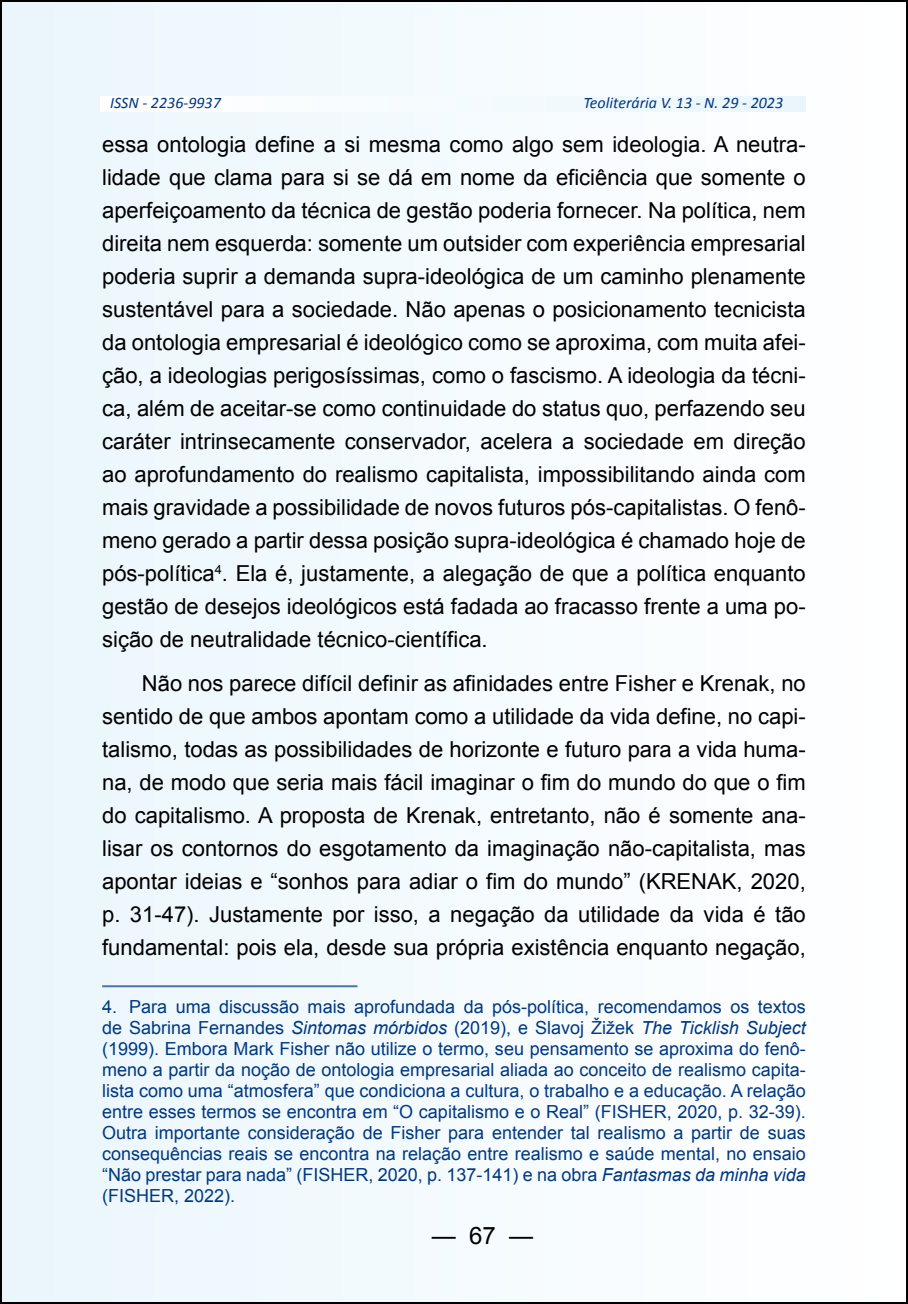
<style>
.page{position:relative;width:908px;height:1304px;background:#fff}
.page>*{position:absolute;margin:0;border:0;box-sizing:border-box;transform-origin:0 0}
.t1{font:24px "Arial";color:#000}
.t2{font:22px/33px "Arial";color:#000;text-align:justify}
.t3{font:18px/21px "Arial";color:#003882;text-align:justify}
.t4{font:italic 16px "Calibri";color:#003882}
.s1{font-style:italic}
</style>
<div class="page">
<div style="left:1px;top:1px;width:905px;height:1302px;background:#f4fbfe"></div>
<hr style="left:102px;top:985px;width:255px;height:2px;background:#4d74a8">
<p class="t4" style="left:110px;top:92px;width:112px">ISSN - 2236-9937</p>
<p class="t4" style="left:583px;top:92px;width:201px">Teoliterária V. 13 - N. 29 - 2023</p>
<p class="t2" style="left:102px;top:128px;width:705px">essa ontologia define a si mesma como algo sem ideologia. A neutra&shy;lidade que clama para si se dá em nome da eficiência que somente o aperfeiçoamento da técnica de gestão poderia fornecer. Na política, nem direita nem esquerda: somente um outsider com experiência empresarial poderia suprir a demanda supra-ideológica de um caminho plenamente sustentável para a sociedade. Não apenas o posicionamento tecnicista da ontologia empresarial é ideológico como se aproxima, com muita afei&shy;ção, a ideologias perigosíssimas, como o fascismo. A ideologia da técni&shy;ca, além de aceitar-se como continuidade do status quo, perfazendo seu caráter intrinsecamente conservador, acelera a sociedade em direção ao aprofundamento do realismo capitalista, impossibilitando ainda com mais gravidade a possibilidade de novos futuros pós-capitalistas. O fenô&shy;meno gerado a partir dessa posição supra-ideológica é chamado hoje de pós-política<sup>4</sup>. Ela é, justamente, a alegação de que a política enquanto gestão de desejos ideológicos está fadada ao fracasso frente a uma po&shy;sição de neutralidade técnico-científica.</p>
<p class="t2" style="left:102px;top:667px;width:705px;text-indent:40px">Não nos parece difícil definir as afinidades entre Fisher e Krenak, no sentido de que ambos apontam como a utilidade da vida define, no capi&shy;talismo, todas as possibilidades de horizonte e futuro para a vida huma&shy;na, de modo que seria mais fácil imaginar o fim do mundo do que o fim do capitalismo. A proposta de Krenak, entretanto, não é somente ana&shy;lisar os contornos do esgotamento da imaginação não-capitalista, mas apontar ideias e “sonhos para adiar o fim do mundo” (KRENAK, 2020, p. 31-47). Justamente por isso, a negação da utilidade da vida é tão fundamental: pois ela, desde sua própria existência enquanto negação,</p>
<p class="t3" style="left:102px;top:996px;width:704px">4. Para uma discussão mais aprofundada da pós-política, recomendamos os textos de Sabrina Fernandes <span class="s1">Sintomas mórbidos</span> (2019), e Slavoj Žižek <span class="s1">The Ticklish Subject </span>(1999). Embora Mark Fisher não utilize o termo, seu pensamento se aproxima do fenô&shy;meno a partir da noção de ontologia empresarial aliada ao conceito de realismo capita&shy;lista como uma “atmosfera” que condiciona a cultura, o trabalho e a educação. A relação entre esses termos se encontra em “O capitalismo e o Real” (FISHER, 2020, p. 32-39).<br>Outra importante consideração de Fisher para entender tal realismo a partir de suas consequências reais se encontra na relação entre realismo e saúde mental, no ensaio “Não prestar para nada” (FISHER, 2020, p. 137-141) e na obra <span class="s1">Fantasmas da minha vida </span>(FISHER, 2022).</p>
<p class="t1" style="left:431px;top:1219px;width:103px">— 67 —</p>
</div>
